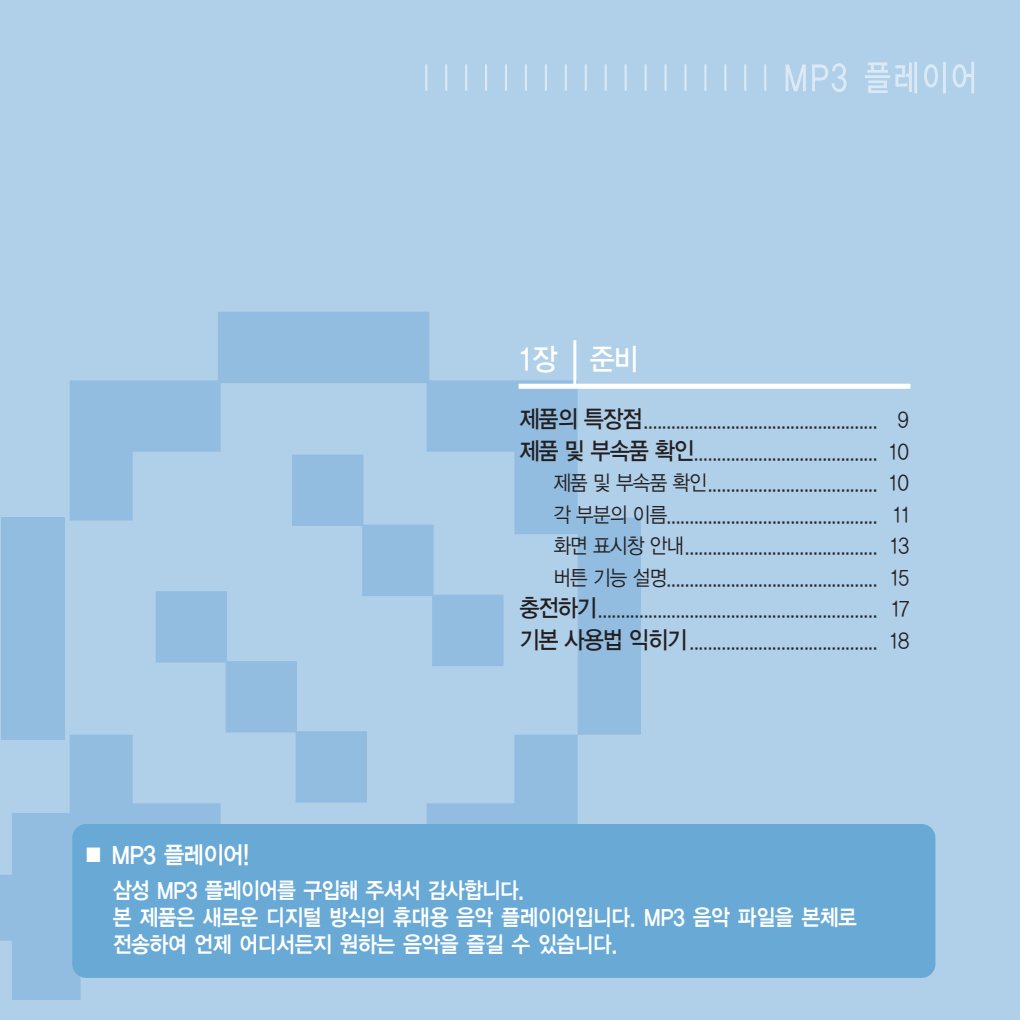
<style>
.page{position:relative;width:1020px;height:1020px;background:#b0cfe9}
.page>*{position:absolute;margin:0;border:0;box-sizing:border-box;transform-origin:0 0}
.t1{font:30px "YGO13";color:#fff;scale:.9 1}
.t2{font:24px "YGO14";letter-spacing:-.105em;color:#fff;scale:.92 1}
.t3{font:22.5px/27px "YGO14";letter-spacing:-.09em;color:#fff;scale:.9 1}
.t4{font:21px/31.5px "YGO12";letter-spacing:-.11em;color:#231f20;text-align:right;scale:.9 1}
.s1{font-family:"YGO13";font-size:24px}
</style>
<div class="page">
<svg style="left:70px;top:312px;width:571px;height:423px"></svg>
<div style="left:1px;top:518px;width:63px;height:222px;background:#92bde0"></div>
<svg style="left:0;top:735px;width:578px;height:265px"></svg>
<svg style="left:292px;top:455px;width:212px;height:211px"></svg>
<svg style="left:156px;top:591px;width:211px;height:212px"></svg>
<div style="left:519px;top:384px;width:391px;height:5px;background:#fff"></div>
<hr style="left:573px;top:340px;width:3px;height:48px;background:#fff">
<hr style="left:764px;top:64px;width:2px;height:27px;background:#dbe9f5">
<hr style="left:744px;top:64px;width:2px;height:27px;background:#dbe9f5">
<hr style="left:724px;top:64px;width:2px;height:27px;background:#dbe9f5">
<hr style="left:704px;top:64px;width:2px;height:27px;background:#dbe9f5">
<hr style="left:684px;top:64px;width:3px;height:27px;background:#dbe9f5">
<hr style="left:664px;top:64px;width:3px;height:27px;background:#dbe9f5">
<hr style="left:645px;top:64px;width:2px;height:27px;background:#dbe9f5">
<hr style="left:625px;top:64px;width:2px;height:27px;background:#dbe9f5">
<hr style="left:605px;top:64px;width:2px;height:27px;background:#dbe9f5">
<hr style="left:585px;top:64px;width:2px;height:27px;background:#dbe9f5">
<hr style="left:565px;top:64px;width:2px;height:27px;background:#dbe9f5">
<hr style="left:545px;top:64px;width:2px;height:27px;background:#dbe9f5">
<hr style="left:525px;top:64px;width:2px;height:27px;background:#dbe9f5">
<hr style="left:505px;top:64px;width:2px;height:27px;background:#dbe9f5">
<hr style="left:485px;top:64px;width:2px;height:27px;background:#dbe9f5">
<hr style="left:465px;top:64px;width:2px;height:27px;background:#dbe9f5">
<hr style="left:445px;top:64px;width:2px;height:27px;background:#dbe9f5">
<hr style="left:425px;top:64px;width:2px;height:27px;background:#dbe9f5">
<svg style="left:786px;top:64px;width:20px;height:27px"></svg>
<svg style="left:812px;top:63px;width:35px;height:29px"></svg>
<svg style="left:865px;top:62px;width:52px;height:31px"></svg>
<svg style="left:924px;top:62px;width:22px;height:31px"></svg>
<svg style="left:953px;top:62px;width:21px;height:31px"></svg>
<div style="left:72px;top:824px;width:863px;height:154px;background:#68a9d6;border-radius:14px"></div>
<h1 class="t1" style="left:519px;top:345px;width:136px">1장 준비</h1>
<p class="t4" style="left:519px;top:405px;width:436px"><span class="s1">제품의 특장점</span>................................................... 9 <span class="s1">제품 및 부속품 확인</span>........................................ 10 제품 및 부속품 확인..................................... 10<br>각 부분의 이름.............................................. 11 화면 표시창 안내.......................................... 13 버튼 기능 설명.............................................. 15 <span class="s1">충전하기</span>............................................................. 17 <span class="s1">기본 사용법 익히기</span>......................................... 18</p>
<p class="t2" style="left:82px;top:844px;width:184px">■ MP3 플레이어!</p>
<p class="t3" style="left:112px;top:878px;width:830px">삼성 MP3 플레이어를 구입해 주셔서 감사합니다.<br>본 제품은 새로운 디지털 방식의 휴대용 음악 플레이어입니다. MP3 음악 파일을 본체로 전송하여 언제 어디서든지 원하는 음악을 즐길 수 있습니다.</p>
</div>
